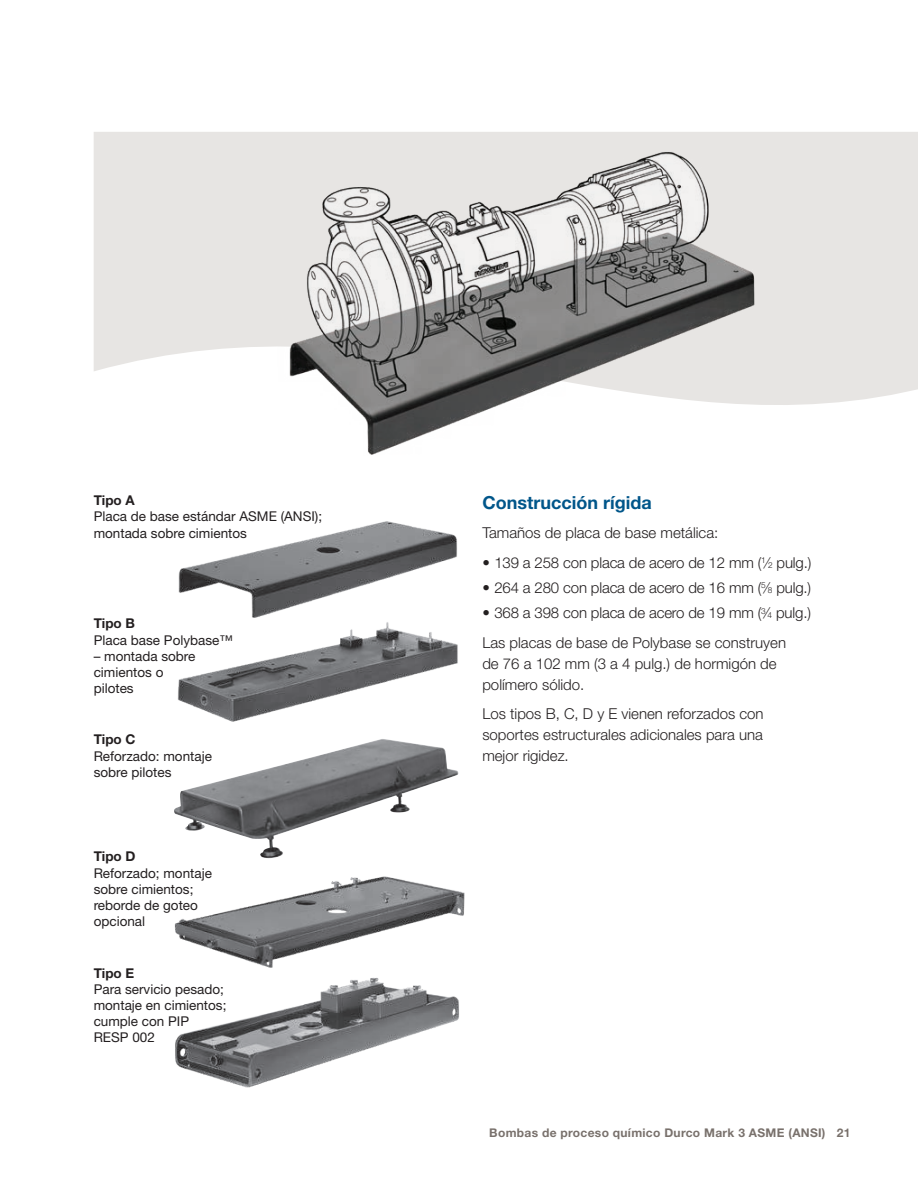
<style>
.page{position:relative;width:918px;height:1188px;background:#fff}
.page>*{position:absolute;margin:0;border:0;box-sizing:border-box;transform-origin:0 0}
.t1{font:700 18px "Helvetica Neue LT Std";color:#00568a}
.t2{font:300 15px/21px "Helvetica Neue LT Std";color:#231f20}
.t3{font:13.5px/16.2px "Helvetica Neue LT Std";color:#231f20}
.t4{font:700 13.5px "Helvetica Neue LT Std";color:#231f20}
.t5{font:700 12px "Helvetica Neue LT Std";letter-spacing:.025em;color:#79716c}
.s1{font-size:8.25px}
</style>
<div class="page">
<svg style="left:94px;top:132px;width:824px;height:273px;background:#e9e7e5"></svg>
<img style="left:277px;top:151px;width:494px;height:304px">
<img style="left:174px;top:747px;width:225px;height:111px">
<img style="left:177px;top:521px;width:281px;height:226px">
<img style="left:174px;top:876px;width:291px;height:212px">
<p class="t4" style="left:94px;top:492px;width:43px">Tipo A</p>
<p class="t3" style="left:94px;top:508px;width:230px">Placa de base estándar ASME (ANSI); montada sobre cimientos</p>
<p class="t4" style="left:94px;top:615px;width:43px">Tipo B</p>
<p class="t3" style="left:94px;top:631px;width:141px">Placa base Polybase™</p>
<p class="t3" style="left:94px;top:648px;width:103px">– montada sobre cimientos o pilotes</p>
<p class="t4" style="left:94px;top:731px;width:43px">Tipo C</p>
<p class="t3" style="left:94px;top:747px;width:120px">Reforzado: montaje sobre pilotes</p>
<p class="t4" style="left:94px;top:848px;width:43px">Tipo D</p>
<p class="t3" style="left:94px;top:864px;width:120px">Reforzado; montaje sobre cimientos; reborde de goteo opcional</p>
<p class="t4" style="left:94px;top:965px;width:42px">Tipo E</p>
<p class="t3" style="left:94px;top:981px;width:134px">Para servicio pesado; montaje en cimientos; cumple con PIP<br>RESP 002</p>
<p class="t1" style="left:482px;top:491px;width:171px">Construcción rígida</p>
<p class="t2" style="left:482px;top:522px;width:237px">Tamaños de placa de base metálica:</p>
<p class="t2" style="left:482px;top:552px;width:331px">• 139 a 258 con placa de acero de 12 mm (<sup>1</sup>⁄<span class="s1">2</span> pulg.)</p>
<p class="t2" style="left:482px;top:577px;width:330px">• 264 a 280 con placa de acero de 16 mm (<sup>5</sup>⁄<span class="s1">8</span> pulg.)</p>
<p class="t2" style="left:482px;top:598px;width:330px;line-height:29.5px">• 368 a 398 con placa de acero de 19 mm (<sup>3</sup>⁄<span class="s1">4</span> pulg.)<br>Las placas de base de Polybase se construyen</p>
<p class="t2" style="left:482px;top:653px;width:296px">de 76 a 102 mm (3 a 4 pulg.) de hormigón de polímero sólido.</p>
<p class="t2" style="left:482px;top:703px;width:283px;text-align:justify">Los tipos B, C, D y E vienen reforzados con soportes estructurales adicionales para una mejor rigidez.</p>
<p class="t5" style="left:489px;top:1125px;width:363px">Bombas de proceso químico Durco Mark 3 ASME (ANSI) 21</p>
</div>
